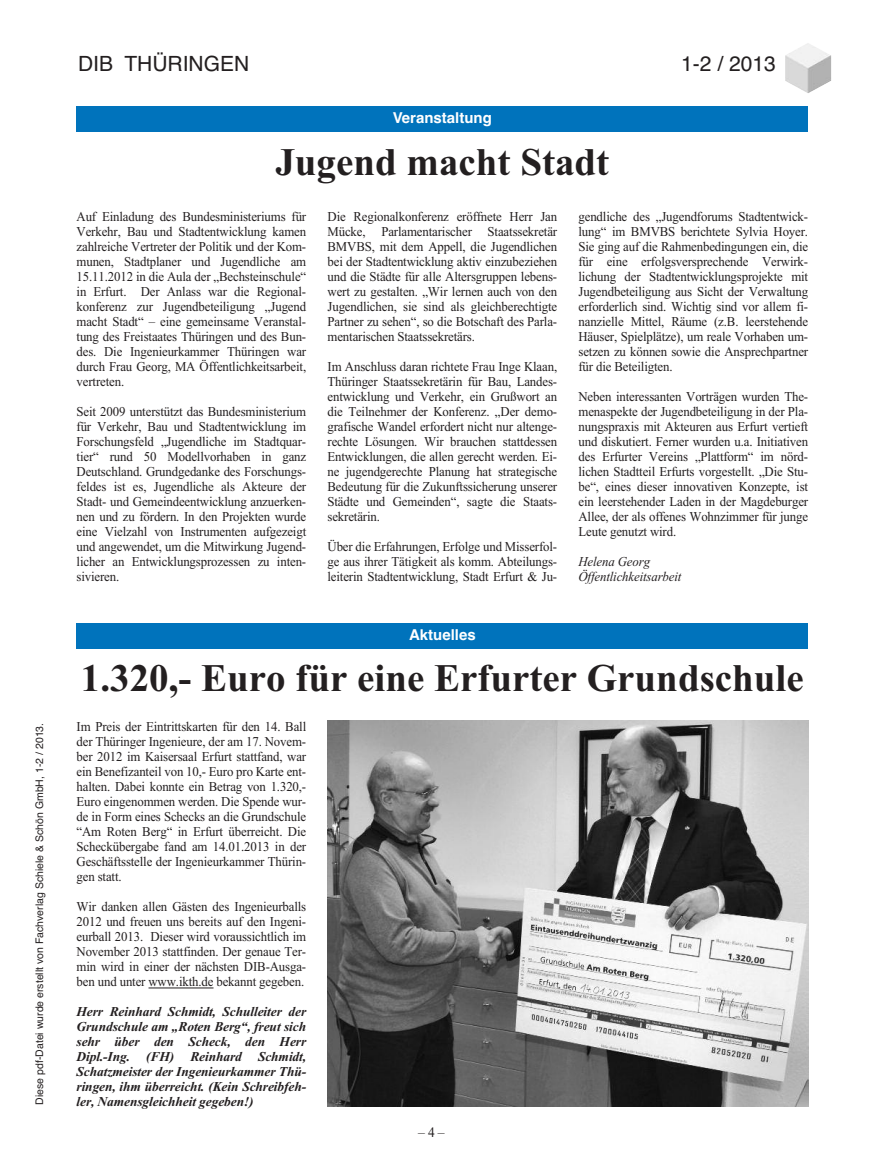
<style>
.page{position:relative;width:872px;height:1170px;background:#fff}
.page>*{position:absolute;margin:0;border:0;box-sizing:border-box;transform-origin:0 0}
.t1{font:700 39px "Times New Roman";color:#231f20}
.t2{font:21px "Helvetica";color:#231f20}
.t3{font:700 15px "Helvetica";color:#fff}
.t4{font:13.5px/15px "Times New Roman";letter-spacing:-.01em;color:#231f20;text-align:justify;scale:.95 1}
.t5{font:italic 700 13.5px/15px "Times New Roman";letter-spacing:-.01em;color:#231f20;text-align:justify}
.t6{font:italic 13.5px/15px "Times New Roman";letter-spacing:-.01em;color:#231f20;scale:.95 1}
.t7{font:10.5px "Helvetica";color:#231f20}
</style>
<div class="page">
<hr style="left:76px;top:63px;width:224px;height:1px;background:#00aeef">
<img style="left:785px;top:43px;width:46px;height:50px">
<div style="left:77px;top:54px;width:700px;height:31px;background:#fff"></div>
<div style="left:77px;top:106px;width:731px;height:26px;background:#0073bc"></div>
<div style="left:77px;top:623px;width:731px;height:25px;background:#0073bc"></div>
<hr style="left:148px;top:987px;width:65px;height:1px;background:#231f20">
<img style="left:327px;top:720px;width:481px;height:386px">
<p class="t7" style="left:33px;top:1104px;width:383px;rotate:-90deg">Diese pdf-Datei wurde erstellt von Fachverlag Schiele &amp; Schön GmbH, 1-2 / 2013.</p>
<h2 class="t2" style="left:78px;top:52px;width:173px">DIB THÜRINGEN</h2>
<h2 class="t2" style="left:681px;top:52px;width:96px">1-2 / 2013</h2>
<p class="t3" style="left:393px;top:109px;width:101px">Veranstaltung</p>
<h1 class="t1" style="left:275px;top:138px;width:335px">Jugend macht Stadt</h1>
<p class="t4" style="left:77px;top:209px;width:243px">Auf Einladung des Bundesministeriums für Verkehr, Bau und Stadtentwicklung kamen zahlreiche Vertreter der Politik und der Kom&shy;munen, Stadtplaner und Jugendliche am 15.11.2012 in die Aula der „Bechsteinschule“ in Erfurt. Der Anlass war die Regional&shy;konferenz zur Jugendbeteiligung „Jugend macht Stadt“ – eine gemeinsame Veranstal&shy;tung des Freistaates Thüringen und des Bun&shy;des. Die Ingenieurkammer Thüringen war durch Frau Georg, MA Öffentlichkeitsarbeit, vertreten.</p>
<p class="t4" style="left:77px;top:404px;width:243px">Seit 2009 unterstützt das Bundesministerium für Verkehr, Bau und Stadtentwicklung im Forschungsfeld „Jugendliche im Stadtquar&shy;tier“ rund 50 Modellvorhaben in ganz Deutschland. Grundgedanke des Forschungs&shy;feldes ist es, Jugendliche als Akteure der Stadt- und Gemeindeentwicklung anzuerken&shy;nen und zu fördern. In den Projekten wurde eine Vielzahl von Instrumenten aufgezeigt und angewendet, um die Mitwirkung Jugend&shy;licher an Entwicklungsprozessen zu inten&shy;sivieren.</p>
<p class="t4" style="left:578px;top:209px;width:243px">gendliche des „Jugendforums Stadtentwick&shy;lung“ im BMVBS berichtete Sylvia Hoyer.<br>Sie ging auf die Rahmenbedingungen ein, die für eine erfolgsversprechende Verwirk&shy;lichung der Stadtentwicklungsprojekte mit Jugendbeteiligung aus Sicht der Verwaltung erforderlich sind. Wichtig sind vor allem fi&shy;nanzielle Mittel, Räume (z.B. leerstehende Häuser, Spielplätze), um reale Vorhaben um&shy;setzen zu können sowie die Ansprechpartner für die Beteiligten.</p>
<p class="t4" style="left:578px;top:389px;width:243px">Neben interessanten Vorträgen wurden The&shy;menaspekte der Jugendbeteiligung in der Pla&shy;nungspraxis mit Akteuren aus Erfurt vertieft und diskutiert. Ferner wurden u.a. Initiativen des Erfurter Vereins „Plattform“ im nörd&shy;lichen Stadtteil Erfurts vorgestellt. „Die Stu&shy;be“, eines dieser innovativen Konzepte, ist ein leerstehender Laden in der Magdeburger Allee, der als offenes Wohnzimmer für junge Leute genutzt wird.</p>
<p class="t6" style="left:578px;top:554px;width:110px">Helena Georg<br>Öffentlichkeitsarbeit</p>
<p class="t4" style="left:327px;top:209px;width:243px">Die Regionalkonferenz eröffnete Herr Jan Mücke, Parlamentarischer Staatssekretär BMVBS, mit dem Appell, die Jugendlichen bei der Stadtentwicklung aktiv einzubeziehen und die Städte für alle Altersgruppen lebens&shy;wert zu gestalten. „Wir lernen auch von den Jugendlichen, sie sind als gleichberechtigte Partner zu sehen“, so die Botschaft des Parla&shy;mentarischen Staatssekretärs.</p>
<p class="t4" style="left:327px;top:359px;width:243px">Im Anschluss daran richtete Frau Inge Klaan, Thüringer Staatssekretärin für Bau, Landes&shy;entwicklung und Verkehr, ein Grußwort an die Teilnehmer der Konferenz. „Der demo&shy;grafische Wandel erfordert nicht nur altenge&shy;rechte Lösungen. Wir brauchen stattdessen Entwicklungen, die allen gerecht werden. Ei&shy;ne jugendgerechte Planung hat strategische Bedeutung für die Zukunftssicherung unserer Städte und Gemeinden“, sagte die Staats&shy;sekretärin.</p>
<p class="t4" style="left:327px;top:539px;width:243px">Über die Erfahrungen, Erfolge und Misserfol&shy;ge aus ihrer Tätigkeit als komm. Abteilungs&shy;leiterin Stadtentwicklung, Stadt Erfurt &amp; Ju-</p>
<p class="t3" style="left:409px;top:626px;width:68px">Aktuelles</p>
<h1 class="t1" style="left:81px;top:655px;width:724px">1.320,- Euro für eine Erfurter Grundschule</h1>
<p class="t4" style="left:77px;top:719px;width:243px">Im Preis der Eintrittskarten für den 14. Ball der Thüringer Ingenieure, der am 17. Novem&shy;ber 2012 im Kaisersaal Erfurt stattfand, war ein Benefizanteil von 10,- Euro pro Karte ent&shy;halten. Dabei konnte ein Betrag von 1.320,- Euro eingenommen werden. Die Spende wur&shy;de in Form eines Schecks an die Grundschule “Am Roten Berg“ in Erfurt überreicht. Die Scheckübergabe fand am 14.01.2013 in der Geschäftsstelle der Ingenieurkammer Thürin&shy;gen statt.</p>
<p class="t4" style="left:77px;top:899px;width:243px">Wir danken allen Gästen des Ingenieurballs 2012 und freuen uns bereits auf den Ingeni&shy;eurball 2013. Dieser wird voraussichtlich im November 2013 stattfinden. Der genaue Ter&shy;min wird in einer der nächsten DIB-Ausga&shy;ben und unter www.ikth.de bekannt gegeben.</p>
<p class="t5" style="left:77px;top:1003px;width:231px">Herr Reinhard Schmidt, Schulleiter der Grundschule am „Roten Berg“, freut sich sehr über den Scheck, den Herr Dipl.-Ing. (FH) Reinhard Schmidt, Schatzmeister der Ingenieurkammer Thü&shy;ringen, ihm überreicht. (Kein Schreibfeh&shy;ler, Namensgleichheit gegeben!)</p>
</div>
